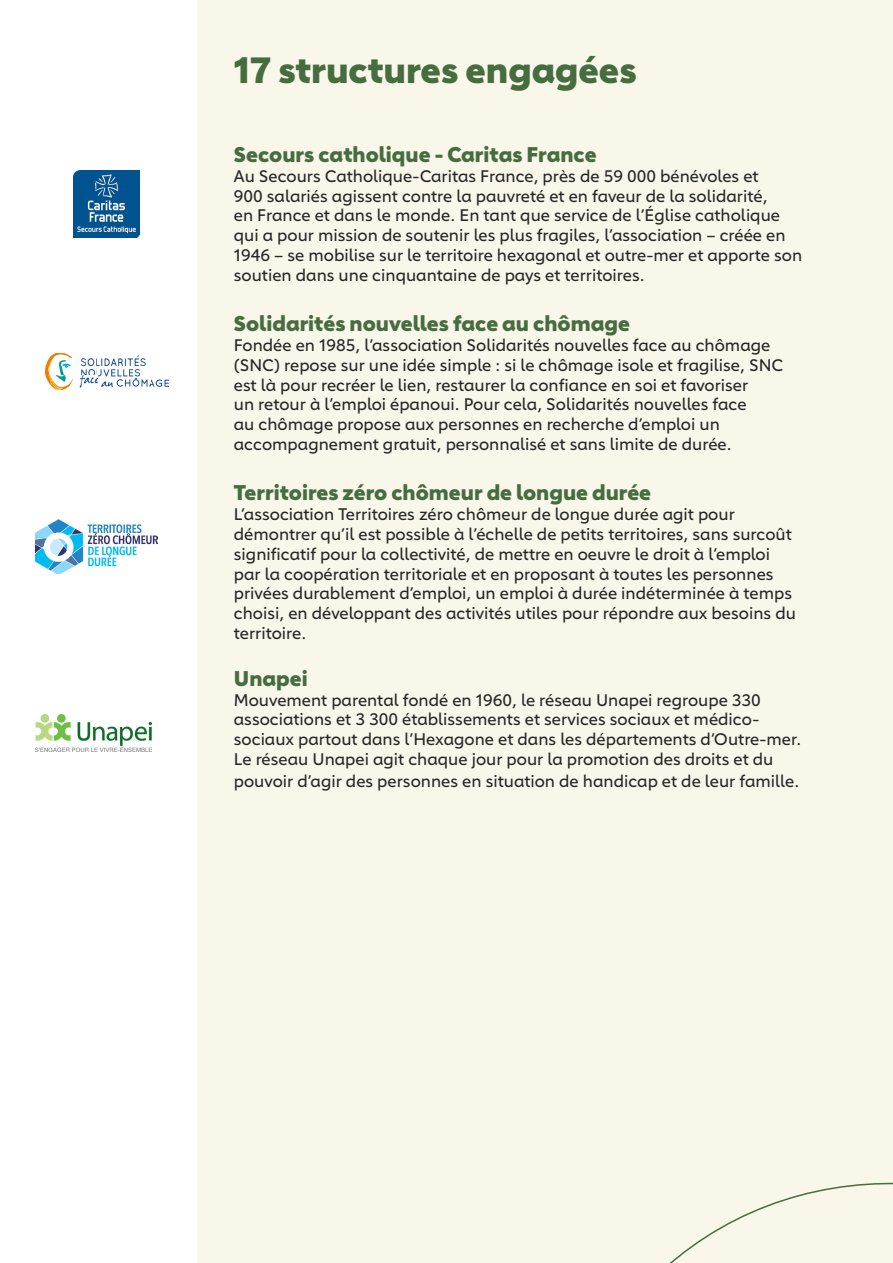
<style>
.page{position:relative;width:893px;height:1263px;background:#fff}
.page>*{position:absolute;margin:0;border:0;box-sizing:border-box;transform-origin:0 0}
.t1{font:900 36px "Carnero";color:#466d3f}
.t2{font:900 21px "Carnero";color:#466d3f}
.t3{font:16.5px/19.8px "Carnero";color:#262624}
</style>
<div class="page">
<div style="left:198px;top:0;width:695px;height:1263px;background:#f9f6ea"></div>
<svg style="left:670px;top:1182px;width:223px;height:81px"></svg>
<img style="left:35px;top:520px;width:122px;height:54px">
<img style="left:45px;top:353px;width:101px;height:26px">
<img style="left:151px;top:379px;width:17px;height:8px">
<img style="left:45px;top:376px;width:53px;height:13px">
<img style="left:101px;top:379px;width:50px;height:9px">
<img style="left:74px;top:170px;width:66px;height:68px">
<img style="left:35px;top:714px;width:117px;height:38px">
<p class="t1" style="left:234px;top:47px;width:404px">17 structures engagées</p>
<p class="t2" style="left:234px;top:141px;width:364px">Secours catholique - Caritas France</p>
<p class="t3" style="left:234px;top:166px;width:570px">Au Secours Catholique-Caritas France, près de 59 000 bénévoles et<br>900 salariés agissent contre la pauvreté et en faveur de la solidarité,<br>en France et dans le monde. En tant que service de l’Église catholique qui a pour mission de soutenir les plus fragiles, l’association – créée en 1946 – se mobilise sur le territoire hexagonal et outre-mer et apporte son soutien dans une cinquantaine de pays et territoires.</p>
<p class="t2" style="left:234px;top:311px;width:398px">Solidarités nouvelles face au chômage</p>
<p class="t3" style="left:234px;top:335px;width:551px">Fondée en 1985, l’association Solidarités nouvelles face au chômage (SNC) repose sur une idée simple : si le chômage isole et fragilise, SNC est là pour recréer le lien, restaurer la confiance en soi et favoriser<br>un retour à l’emploi épanoui. Pour cela, Solidarités nouvelles face<br>au chômage propose aux personnes en recherche d’emploi un accompagnement gratuit, personnalisé et sans limite de durée.</p>
<p class="t2" style="left:234px;top:480px;width:419px">Territoires zéro chômeur de longue durée</p>
<p class="t3" style="left:234px;top:504px;width:564px">L’association Territoires zéro chômeur de longue durée agit pour démontrer qu’il est possible à l’échelle de petits territoires, sans surcoût significatif pour la collectivité, de mettre en oeuvre le droit à l’emploi par la coopération territoriale et en proposant à toutes les personnes privées durablement d’emploi, un emploi à durée indéterminée à temps choisi, en développant des activités utiles pour répondre aux besoins du territoire.</p>
<p class="t2" style="left:234px;top:665px;width:75px">Unapei</p>
<p class="t3" style="left:234px;top:690px;width:569px">Mouvement parental fondé en 1960, le réseau Unapei regroupe 330 associations et 3 300 établissements et services sociaux et médico&shy;sociaux partout dans l’Hexagone et dans les départements d’Outre-mer.</p>
<p class="t3" style="left:234px;top:748px;width:567px;line-height:21.6px">Le réseau Unapei agit chaque jour pour la promotion des droits et du pouvoir d’agir des personnes en situation de handicap et de leur famille.</p>
</div>
